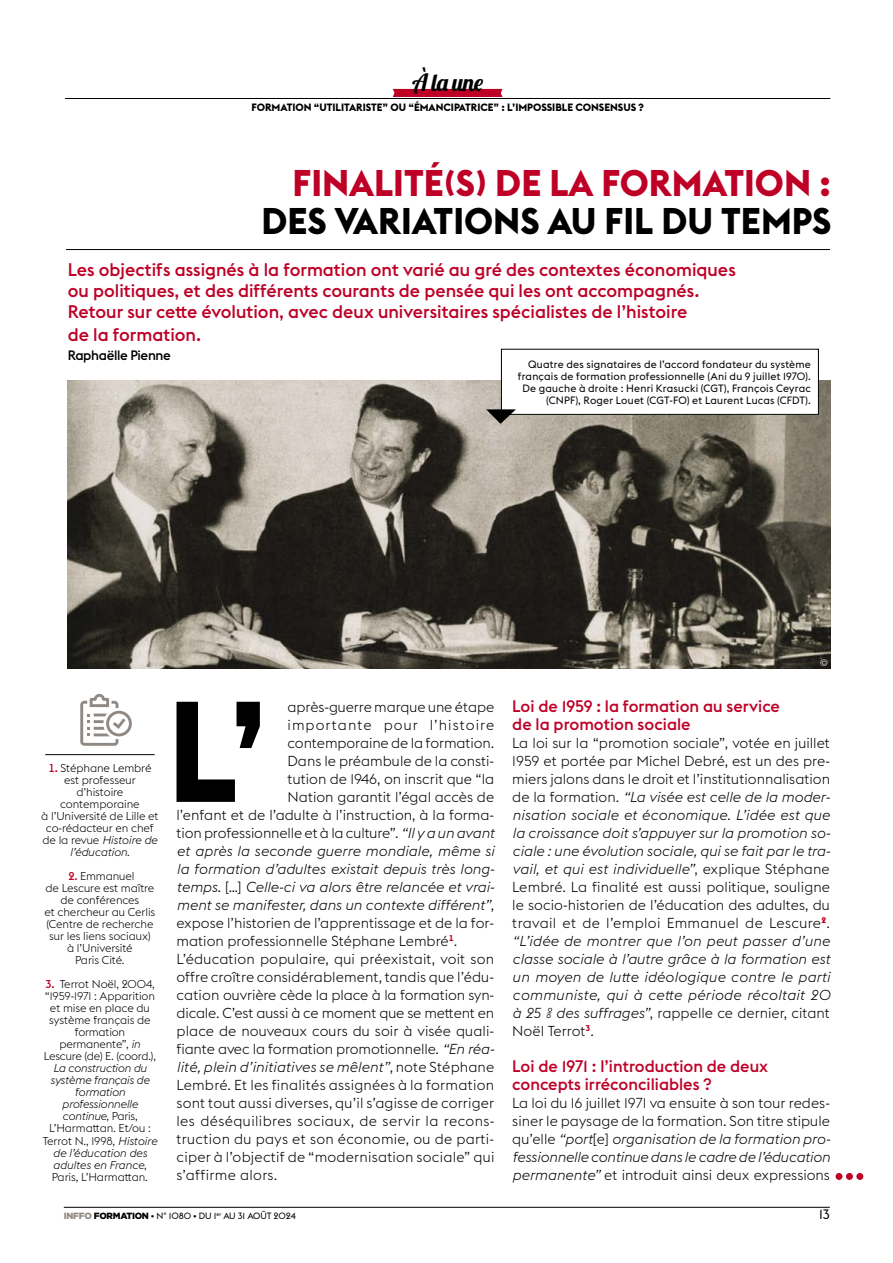
<style>
.page{position:relative;width:893px;height:1263px;background:#fff}
.page>*{position:absolute;margin:0;border:0;box-sizing:border-box;transform-origin:0 0}
.t1{font:700 141px "Euclid Flex";color:#000;scale:.95 1}
.t2{font:700 36.6px "Euclid Flex";color:#be0027}
.t3{font:700 36.6px "Euclid Flex";color:#000}
.t4{font:23.7px "Lobster 1.4";color:#000}
.t5{font:500 18px/21.5px "Euclid Flex";color:#be0027}
.t6{font:500 16.5px/18px "Euclid Flex";color:#be0027}
.t7{font:300 14.25px/18px "Euclid Flex";color:#000;text-align:justify}
.t8{font:italic 300 14.25px/18px "Euclid Flex";color:#000;text-align:justify}
.t9{font:300 14.25px "Euclid Flex";letter-spacing:.02em;color:#000}
.t10{font:300 14.25px "Euclid Flex";letter-spacing:.025em;color:#000}
.t11{font:300 14.25px "Euclid Flex";letter-spacing:.075em;color:#000}
.t12{font:500 13.5px "Euclid Flex";letter-spacing:-.025em;color:#000}
.t13{font:13.5px "Euclid Flex";color:#000}
.t14{font:300 11.25px/12px "Euclid Flex";letter-spacing:-.01em;color:#000;text-align:center}
.t15{font:italic 300 11.25px/12px "Euclid Flex";letter-spacing:-.02em;color:#000;text-align:center}
.t16{font:10.5px/12px "Euclid Flex";letter-spacing:.02em;color:#000;text-align:right}
.t17{font:700 10.5px "Euclid Flex";color:#000}
.t18{font:9px "Euclid Flex";letter-spacing:-.015em;color:#000}
.t19{font:300 9px "Helvetica";color:#fff}
.s1{font-weight:500;color:#be0027}
.s2{font-style:italic}
.s3{font-style:normal}
.s4{font-family:"Gotham";font-weight:900;color:#908882}
.s5{font-family:"Gotham";font-weight:900}
</style>
<div class="page">
<hr style="left:64px;top:1207px;width:766px;height:1px;background:#000">
<svg style="left:393px;top:89px;width:110px;height:8px"></svg>
<hr style="left:65px;top:98px;width:765px;height:1px;background:#000">
<hr style="left:66px;top:249px;width:764px;height:1px;background:#000">
<img style="left:68px;top:380px;width:763px;height:289px">
<hr style="left:45px;top:754px;width:110px;height:1px;background:#000">
<svg style="left:80px;top:694px;width:52px;height:52px"></svg>
<svg style="left:836px;top:1173px;width:27px;height:7px"></svg>
<div style="left:501px;top:349px;width:317px;height:65px;background:#fff"></div>
<div style="left:501px;top:349px;width:318px;height:66px;border:1px solid #000"></div>
<svg style="left:486px;top:409px;width:30px;height:15px"></svg>
<h3 class="t4" style="left:412px;top:67px;width:73px">À la une</h3>
<p class="t17" style="left:251px;top:102px;width:394px">FORMATION “UTILITARISTE” OU “ÉMANCIPATRICE” : L’IMPOSSIBLE CONSENSUS ?</p>
<h2 class="t2" style="left:292px;top:162px;width:540px">FINALITÉ(S) DE LA FORMATION :</h2>
<h2 class="t3" style="left:261px;top:200px;width:571px">DES VARIATIONS AU FIL DU TEMPS</h2>
<p class="t5" style="left:68px;top:259px;width:670px">Les objectifs assignés à la formation ont varié au gré des contextes économiques ou politiques, et des différents courants de pensée qui les ont accompagnés.<br>Retour sur cette évolution, avec deux universitaires spécialistes de l’histoire<br>de la formation.</p>
<p class="t12" style="left:68px;top:348px;width:105px">Raphaëlle Pienne</p>
<p class="t16" style="left:518px;top:358px;width:295px">Quatre des signataires de l’accord fondateur du système français de formation professionnelle (Ani du 9 juillet 1970).<br>De gauche à droite : Henri Krasucki (CGT), François Ceyrac (CNPF), Roger Louet (CGT-FO) et Laurent Lucas (CFDT).</p>
<p class="t14" style="left:41px;top:762px;width:119px"><span class="s1">1.</span> Stéphane Lembré est professeur d’histoire contemporaine<br>à l’Université de Lille et co-rédacteur en chef de la revue <span class="s2">Histoire de l’éducation</span>.</p>
<p class="t14" style="left:45px;top:870px;width:112px"><span class="s1">2.</span> Emmanuel<br>de Lescure est maître de conférences<br>et chercheur au Cerlis (Centre de recherche sur les liens sociaux) à l’Université<br>Paris Cité.</p>
<p class="t14" style="left:44px;top:978px;width:114px"><span class="s1">3.</span> Terrot Noël, 2004, “1959-1971 : Apparition et mise en place du système français de formation permanente”, <span class="s2">in<br></span>Lescure (de) E. (coord.),</p>
<p class="t15" style="left:43px;top:1062px;width:116px">La construction du système français de formation professionnelle continue<span class="s3">, Paris,<br>L’Harmattan. Et/ou :<br>Terrot N., 1998,</span> Histoire de l’éducation des adultes en France<span class="s3">,<br>Paris, L’Harmattan.</span></p>
<h1 class="t1" style="left:168px;top:671px;width:108px">L’</h1>
<p class="t7" style="left:288px;top:698px;width:208px">après-guerre marque une étape</p>
<p class="t11" style="left:288px;top:717px;width:208px">importante pour l’histoire</p>
<p class="t7" style="left:288px;top:734px;width:208px">contemporaine de la formation.</p>
<p class="t7" style="left:288px;top:752px;width:208px">Dans le préambule de la consti-</p>
<p class="t7" style="left:288px;top:770px;width:208px">tution de 1946, on inscrit que “la</p>
<p class="t7" style="left:288px;top:788px;width:208px">Nation garantit l’égal accès de</p>
<p class="t7" style="left:177px;top:806px;width:319px">l’enfant et de l’adulte à l’instruction, à la forma-</p>
<p class="t7" style="left:177px;top:824px;width:319px">tion professionnelle et à la culture”. <span class="s2">“Il y a un avant</span></p>
<p class="t8" style="left:177px;top:842px;width:319px">et après la seconde guerre mondiale, même si</p>
<p class="t8" style="left:177px;top:860px;width:319px">la formation d’adultes existait depuis très long-</p>
<p class="t8" style="left:177px;top:878px;width:319px">temps. <span class="s3">[…]</span> Celle-ci va alors être relancée et vrai-</p>
<p class="t8" style="left:177px;top:896px;width:319px">ment se manifester, dans un contexte différent”<span class="s3">,</span></p>
<p class="t7" style="left:177px;top:914px;width:319px">expose l’historien de l’apprentissage et de la for-</p>
<p class="t7" style="left:177px;top:932px;width:282px">mation professionnelle Stéphane Lembré<sup>1</sup>.</p>
<p class="t7" style="left:177px;top:950px;width:319px">L’éducation populaire, qui préexistait, voit son</p>
<p class="t7" style="left:177px;top:968px;width:319px">offre croître considérablement, tandis que l’édu-</p>
<p class="t7" style="left:177px;top:986px;width:319px">cation ouvrière cède la place à la formation syn-</p>
<p class="t7" style="left:177px;top:1004px;width:319px">dicale. C’est aussi à ce moment que se mettent en</p>
<p class="t7" style="left:177px;top:1022px;width:319px">place de nouveaux cours du soir à visée quali-</p>
<p class="t7" style="left:177px;top:1040px;width:319px">fiante avec la formation promotionnelle. <span class="s2">“En réa-</span></p>
<p class="t8" style="left:177px;top:1058px;width:319px">lité, plein d’initiatives se mêlent”<span class="s3">, note Stéphane</span></p>
<p class="t7" style="left:177px;top:1076px;width:319px">Lembré. Et les finalités assignées à la formation</p>
<p class="t7" style="left:177px;top:1094px;width:319px">sont tout aussi diverses, qu’il s’agisse de corriger</p>
<p class="t10" style="left:177px;top:1113px;width:319px">les déséquilibres sociaux, de servir la recons-</p>
<p class="t9" style="left:177px;top:1131px;width:319px">truction du pays et son économie, ou de parti-</p>
<p class="t7" style="left:177px;top:1148px;width:319px">ciper à l’objectif de “modernisation sociale” qui</p>
<p class="t9" style="left:177px;top:1166px;width:102px">s’affirme alors.</p>
<p class="t19" style="left:820px;top:655px;width:9px">©</p>
<p class="t6" style="left:512px;top:697px;width:269px">Loi de 1959 : la formation au service de la promotion sociale</p>
<p class="t8" style="left:512px;top:734px;width:319px"><span class="s3">La loi sur la “promotion sociale”, votée en juillet 1959 et portée par Michel Debré, est un des pre&shy;miers jalons dans le droit et l’institutionnalisation de la formation.</span> “La visée est celle de la moder&shy;nisation sociale et économique. L’idée est que la croissance doit s’appuyer sur la promotion so&shy;ciale : une évolution sociale, qui se fait par le tra&shy;vail, et qui est individuelle”<span class="s3">, explique Stéphane Lembré. La finalité est aussi politique, souligne le socio-historien de l’éducation des adultes, du travail et de l’emploi Emmanuel de Lescure</span><sup>2</sup><span class="s3">. </span>“L’idée de montrer que l’on peut passer d’une classe sociale à l’autre grâce à la formation est un moyen de lutte idéologique contre le parti communiste, qui à cette période récoltait 20 à 25 % des suffrages”<span class="s3">, rappelle ce dernier, citant Noël Terrot</span><sup>3</sup><span class="s3">.</span></p>
<p class="t6" style="left:512px;top:1057px;width:257px">Loi de 1971 : l’introduction de deux concepts irréconciliables ?</p>
<p class="t7" style="left:512px;top:1094px;width:319px">La loi du 16 juillet 1971 va ensuite à son tour redes&shy;siner le paysage de la formation. Son titre stipule qu’elle <span class="s2">“port</span>[e] <span class="s2">organisation de la formation pro&shy;fessionnelle continue dans le cadre de l’éducation permanente”</span> et introduit ainsi deux expressions</p>
<p class="t18" style="left:64px;top:1210px;width:234px"><span class="s4">INFFO</span> <span class="s5">FORMATION</span> • N° 1080 • DU 1<sup>er</sup> AU 31 AOÛT 2024</p>
<p class="t13" style="left:819px;top:1207px;width:12px">13</p>
</div>
